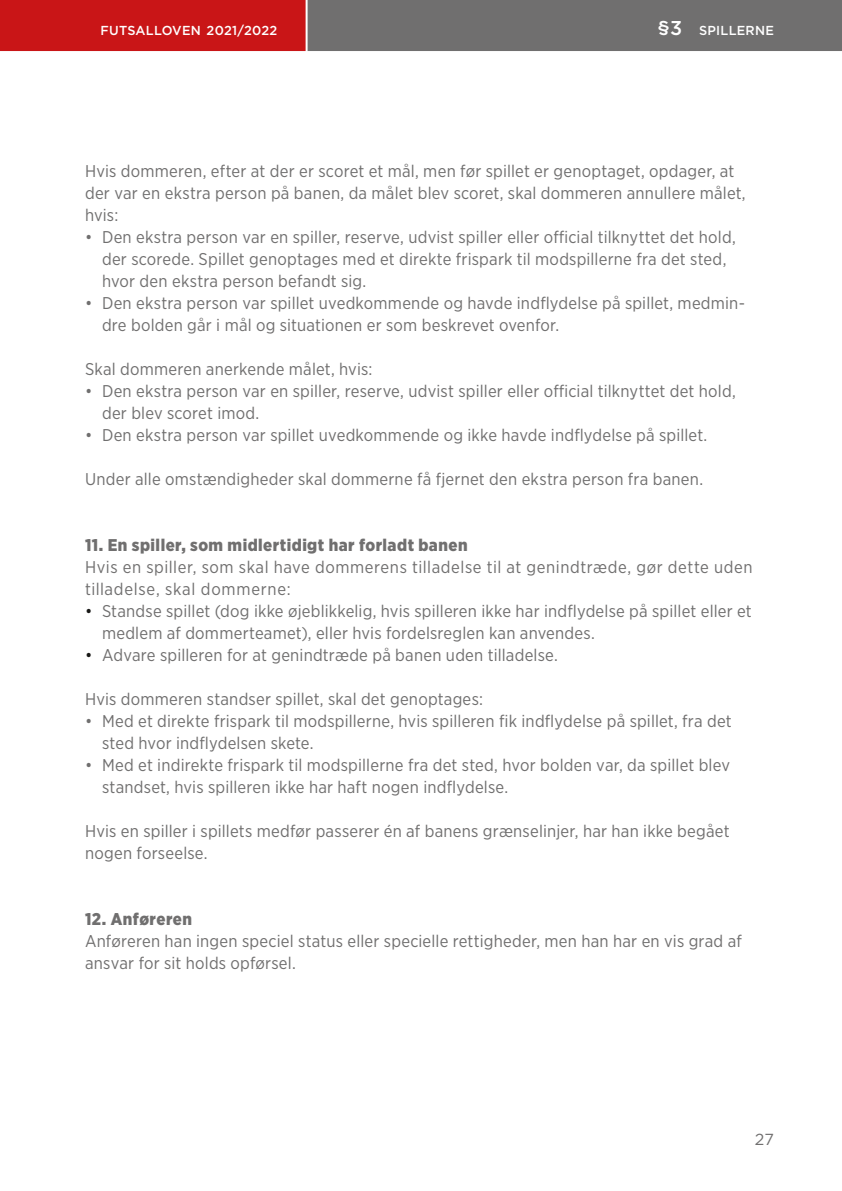
<style>
.page{position:relative;width:842px;height:1191px;background:#fff}
.page>*{position:absolute;margin:0;border:0;box-sizing:border-box;transform-origin:0 0}
.t1{font:500 20px "Gotham";color:#fff}
.t2{font:17px/22px "Gotham Narrow";letter-spacing:.015em;color:#706f6f}
.t3{font:17px/22px "Gotham Narrow";letter-spacing:.035em;color:#706f6f}
.t4{font:900 17px "Gotham Narrow";letter-spacing:.03em;color:#706f6f}
.t5{font:16px "Gotham";color:#706f6f}
.t6{font:500 13px "Gotham";letter-spacing:.02em;color:#fff}
.s1{color:#181816}
</style>
<div class="page">
<div style="left:0;top:0;width:363px;height:51px;background:#c91517"></div>
<div style="left:307px;top:0;width:535px;height:51px;background:#706f6f"></div>
<hr style="left:306px;top:0;width:2px;height:54px;background:#fff">
<p class="t6" style="left:101px;top:22px;width:178px">FUTSALLOVEN 2021/2022</p>
<p class="t1" style="left:657px;top:15px;width:26px">§3</p>
<p class="t6" style="left:699px;top:22px;width:76px">SPILLERNE</p>
<p class="t2" style="left:85px;top:160px;width:662px">Hvis dommeren, efter at der er scoret et mål, men før spillet er genoptaget, opdager, at der var en ekstra person på banen, da målet blev scoret, skal dommeren annullere målet, hvis:</p>
<p class="t2" style="left:102px;top:226px;width:635px;text-indent:-17px">• Den ekstra person var en spiller, reserve, udvist spiller eller official tilknyttet det hold, der scorede. Spillet genoptages med et direkte frispark til modspillerne fra det sted, hvor den ekstra person befandt sig.</p>
<p class="t2" style="left:102px;top:292px;width:644px;text-indent:-17px">• Den ekstra person var spillet uvedkommende og havde indflydelse på spillet, medmin&shy;dre bolden går i mål og situationen er som beskrevet ovenfor.</p>
<p class="t2" style="left:85px;top:358px;width:289px">Skal dommeren anerkende målet, hvis:</p>
<p class="t2" style="left:102px;top:380px;width:635px;text-indent:-17px">• Den ekstra person var en spiller, reserve, udvist spiller eller official tilknyttet det hold, der blev scoret imod.</p>
<p class="t2" style="left:85px;top:424px;width:624px">• Den ekstra person var spillet uvedkommende og ikke havde indflydelse på spillet.</p>
<p class="t2" style="left:85px;top:468px;width:620px">Under alle omstændigheder skal dommerne få fjernet den ekstra person fra banen.</p>
<p class="t4" style="left:85px;top:534px;width:384px">11. En spiller, som midlertidigt har forladt banen</p>
<p class="t3" style="left:85px;top:556px;width:669px">Hvis en spiller, som skal have dommerens tilladelse til at genindtræde, gør dette uden tilladelse, skal dommerne:</p>
<p class="t2" style="left:102px;top:600px;width:651px;text-indent:-17px"><span class="s1">•</span> Standse spillet (dog ikke øjeblikkelig, hvis spilleren ikke har indflydelse på spillet eller et medlem af dommerteamet), eller hvis fordelsreglen kan anvendes.</p>
<p class="t2" style="left:85px;top:644px;width:474px"><span class="s1">•</span> Advare spilleren for at genindtræde på banen uden tilladelse.</p>
<p class="t2" style="left:85px;top:688px;width:399px">Hvis dommeren standser spillet, skal det genoptages:</p>
<p class="t2" style="left:102px;top:710px;width:631px;text-indent:-17px">• Med et direkte frispark til modspillerne, hvis spilleren fik indflydelse på spillet, fra det sted hvor indflydelsen skete.</p>
<p class="t2" style="left:102px;top:754px;width:629px;text-indent:-17px">• Med et indirekte frispark til modspillerne fra det sted, hvor bolden var, da spillet blev standset, hvis spilleren ikke har haft nogen indflydelse.</p>
<p class="t2" style="left:85px;top:820px;width:646px">Hvis en spiller i spillets medfør passerer én af banens grænselinjer, har han ikke begået nogen forseelse.</p>
<p class="t4" style="left:85px;top:908px;width:108px">12. Anføreren</p>
<p class="t2" style="left:85px;top:930px;width:658px">Anføreren han ingen speciel status eller specielle rettigheder, men han har en vis grad af ansvar for sit holds opførsel.</p>
<p class="t5" style="left:755px;top:1129px;width:21px">27</p>
</div>
